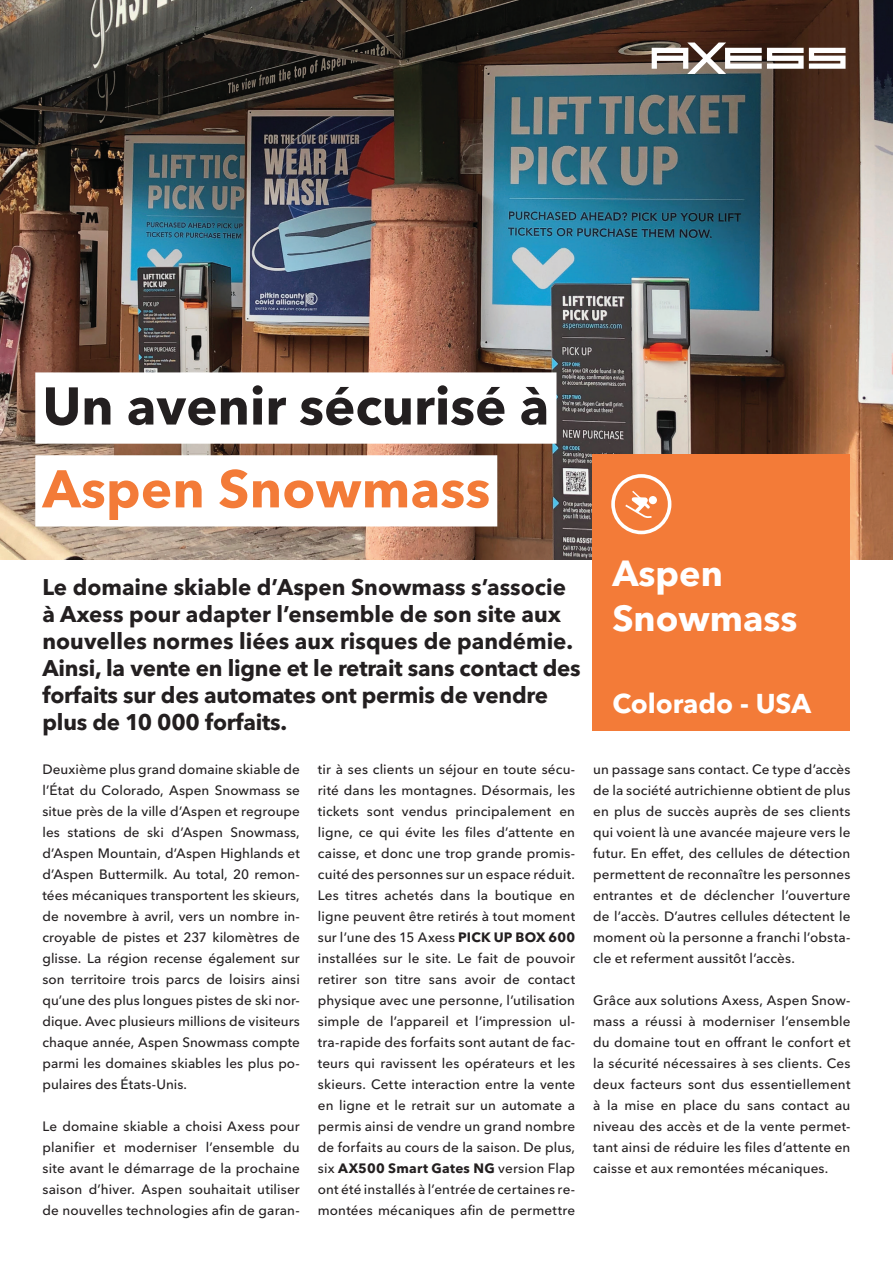
<style>
.page{position:relative;width:893px;height:1263px;background:#fff}
.page>*{position:absolute;margin:0;border:0;box-sizing:border-box;transform-origin:0 0}
.t1{font:700 52.5px "Avenir Next Cyr";color:#231f20}
.t2{font:700 52.5px "Avenir Next Cyr";letter-spacing:.005em;color:#f37b38}
.t3{font:700 36px/45px "Avenir Next Cyr";color:#fff}
.t4{font:700 27px "Avenir Next Cyr";color:#fff}
.t5{font:700 22.5px/27px "Avenir Next Cyr";color:#231f20}
.t6{font:500 13.5px/21px "Avenir Next Cyr";letter-spacing:.01em;color:#231f20;text-align:justify}
.s1{font-weight:700}
</style>
<div class="page">
<img style="left:0;top:0;width:893px;height:559px">
<svg style="left:652px;top:43px;width:193px;height:31px"></svg>
<div style="left:35px;top:372px;width:521px;height:72px;background:#fff"></div>
<div style="left:35px;top:455px;width:462px;height:71px;background:#fff"></div>
<div style="left:592px;top:454px;width:258px;height:276px;background:#f37b38"></div>
<svg style="left:611px;top:474px;width:60px;height:60px"></svg>
<h1 class="t1" style="left:43px;top:374px;width:508px">Un avenir sécurisé à</h1>
<h1 class="t2" style="left:43px;top:457px;width:449px">Aspen Snowmass</h1>
<p class="t5" style="left:43px;top:574px;width:540px">Le domaine skiable d’Aspen Snowmass s’associe à Axess pour adapter l’ensemble de son site aux nouvelles normes liées aux risques de pandémie.<br>Ainsi, la vente en ligne et le retrait sans contact des forfaits sur des automates ont permis de vendre plus de 10 000 forfaits.</p>
<h2 class="t3" style="left:612px;top:551px;width:187px">Aspen<br>Snowmass</h2>
<h3 class="t4" style="left:612px;top:687px;width:200px">Colorado - USA</h3>
<p class="t6" style="left:43px;top:758px;width:259px">Deuxième plus grand domaine skiable de l’État du Colorado, Aspen Snowmass se situe près de la ville d’Aspen et regroupe les stations de ski d’Aspen Snowmass, d’Aspen Mountain, d’Aspen Highlands et d’Aspen Buttermilk. Au total, 20 remon&shy;tées mécaniques transportent les skieurs, de novembre à avril, vers un nombre in&shy;croyable de pistes et 237 kilomètres de glisse. La région recense également sur son territoire trois parcs de loisirs ainsi qu’une des plus longues pistes de ski nor&shy;dique. Avec plusieurs millions de visiteurs chaque année, Aspen Snowmass compte parmi les domaines skiables les plus po&shy;pulaires des États-Unis.</p>
<p class="t6" style="left:43px;top:1115px;width:259px">Le domaine skiable a choisi Axess pour planifier et moderniser l’ensemble du site avant le démarrage de la prochaine saison d’hiver. Aspen souhaitait utiliser de nouvelles technologies afin de garan-</p>
<p class="t6" style="left:318px;top:758px;width:259px">tir à ses clients un séjour en toute sécu&shy;rité dans les montagnes. Désormais, les tickets sont vendus principalement en ligne, ce qui évite les files d’attente en caisse, et donc une trop grande promis&shy;cuité des personnes sur un espace réduit.<br>Les titres achetés dans la boutique en ligne peuvent être retirés à tout moment sur l’une des 15 Axess <span class="s1">PICK UP BOX 600 </span>installées sur le site. Le fait de pouvoir retirer son titre sans avoir de contact physique avec une personne, l’utilisation simple de l’appareil et l’impression ul&shy;tra-rapide des forfaits sont autant de fac&shy;teurs qui ravissent les opérateurs et les skieurs. Cette interaction entre la vente en ligne et le retrait sur un automate a permis ainsi de vendre un grand nombre de forfaits au cours de la saison. De plus, six <span class="s1">AX500 Smart Gates NG</span> version Flap ont été installés à l’entrée de certaines re&shy;montées mécaniques afin de permettre</p>
<p class="t6" style="left:593px;top:758px;width:259px">un passage sans contact. Ce type d’accès de la société autrichienne obtient de plus en plus de succès auprès de ses clients qui voient là une avancée majeure vers le futur. En effet, des cellules de détection permettent de reconnaître les personnes entrantes et de déclencher l’ouverture de l’accès. D’autres cellules détectent le moment où la personne a franchi l’obsta&shy;cle et referment aussitôt l’accès.</p>
<p class="t6" style="left:593px;top:989px;width:259px">Grâce aux solutions Axess, Aspen Snow&shy;mass a réussi à moderniser l’ensemble du domaine tout en offrant le confort et la sécurité nécessaires à ses clients. Ces deux facteurs sont dus essentiellement à la mise en place du sans contact au niveau des accès et de la vente permet&shy;tant ainsi de réduire les files d’attente en caisse et aux remontées mécaniques.</p>
</div>
